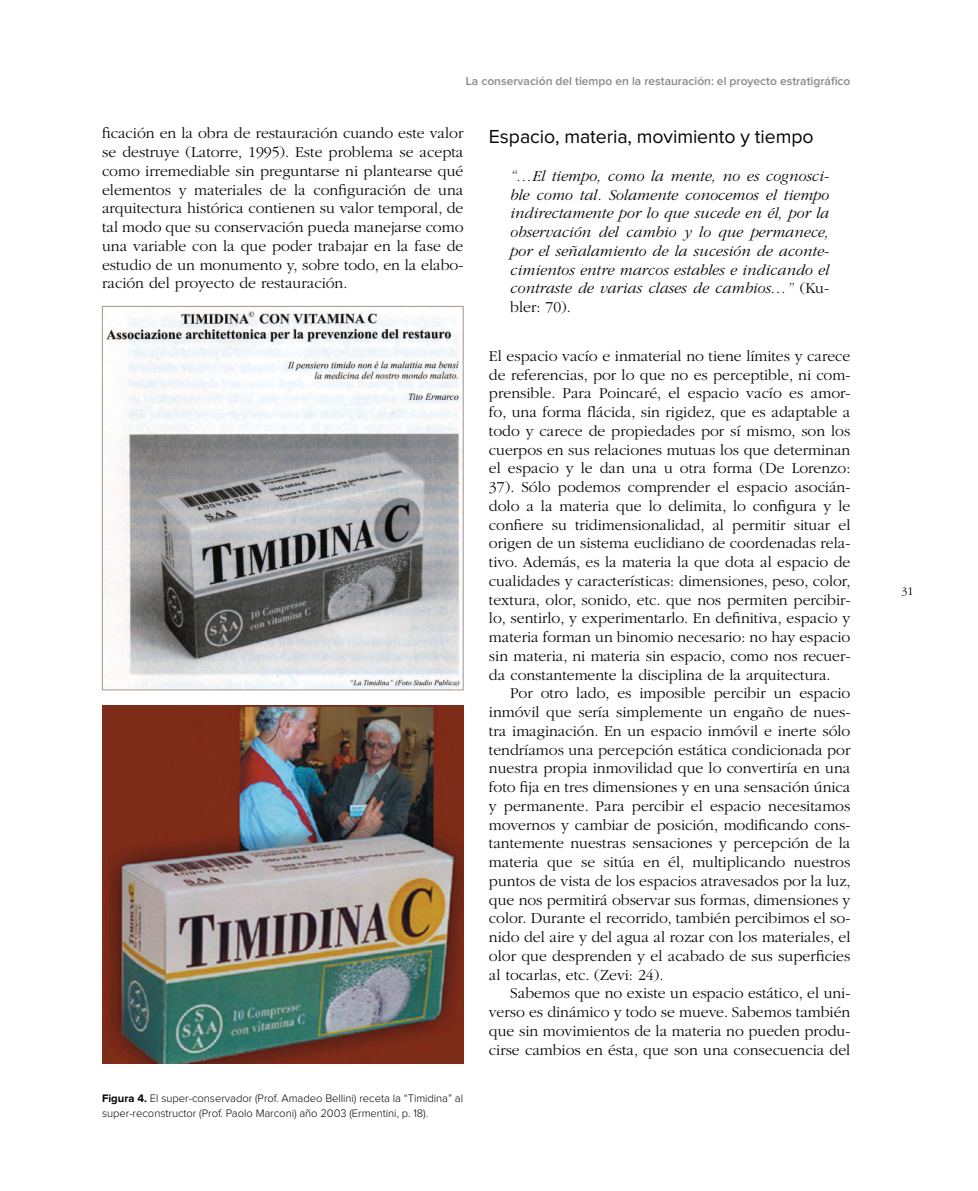
<style>
.page{position:relative;width:978px;height:1191px;background:#fff}
.page>*{position:absolute;margin:0;border:0;box-sizing:border-box;transform-origin:0 0}
.t1{font:19.5px "Proxima Nova";letter-spacing:-.005em;color:#040503}
.t2{font:300 15.75px/18.8px "ITC Garamond Std";color:#040503;text-align:justify}
.t3{font:italic 300 15.75px/18.8px "ITC Garamond Std";color:#040503;text-align:justify}
.t4{font:600 12px "Proxima Nova";color:#87888a}
.t5{font:300 12px "ITC Garamond Std";color:#040503}
.t6{font:300 11.25px/15px "Proxima Nova";letter-spacing:-.005em;color:#040503}
.s1{font-weight:700}
.s2{font-style:normal}
</style>
<div class="page">
<img style="left:104px;top:308px;width:357px;height:380px">
<div style="left:102px;top:306px;width:361px;height:384px;border:1px solid #a1968a"></div>
<img style="left:102px;top:706px;width:361px;height:357px">
<p class="t4" style="left:466px;top:77px;width:386px">La conservación del tiempo en la restauración: el proyecto estratigráfico</p>
<p class="t2" style="left:102px;top:125px;width:363px">ficación en la obra de restauración cuando este valor se destruye (Latorre, 1995). Este problema se acepta como irremediable sin preguntarse ni plantearse qué elementos y materiales de la configuración de una arquitectura histórica contienen su valor temporal, de tal modo que su conservación pueda manejarse como una variable con la que poder trabajar en la fase de estudio de un monumento y, sobre todo, en la elabo&shy;ración del proyecto de restauración.</p>
<p class="t6" style="left:102px;top:1091px;width:363px"><span class="s1">Figura 4.</span> El super-conservador (Prof. Amadeo Bellini) receta la “Timidina” al super-reconstructor (Prof. Paolo Marconi) año 2003 (Ermentini, p. 18).</p>
<p class="t1" style="left:489px;top:130px;width:326px">Espacio, materia, movimiento y tiempo</p>
<p class="t3" style="left:510px;top:168px;width:320px">“…El tiempo, como la mente, no es cognosci&shy;ble como tal. Solamente conocemos el tiempo indirectamente por lo que sucede en él, por la observación del cambio y lo que permanece, por el señalamiento de la sucesión de aconte&shy;cimientos entre marcos estables e indicando el contraste de varias clases de cambios…” <span class="s2">(Ku&shy;bler: 70).</span></p>
<p class="t2" style="left:489px;top:348px;width:363px">El espacio vacío e inmaterial no tiene límites y carece de referencias, por lo que no es perceptible, ni com&shy;prensible. Para Poincaré, el espacio vacío es amor&shy;fo, una forma flácida, sin rigidez, que es adaptable a todo y carece de propiedades por sí mismo, son los cuerpos en sus relaciones mutuas los que determinan el espacio y le dan una u otra forma (De Lorenzo:<br>37). Sólo podemos comprender el espacio asocián&shy;dolo a la materia que lo delimita, lo configura y le confiere su tridimensionalidad, al permitir situar el origen de un sistema euclidiano de coordenadas rela&shy;tivo. Además, es la materia la que dota al espacio de cualidades y características: dimensiones, peso, color, textura, olor, sonido, etc. que nos permiten percibir&shy;lo, sentirlo, y experimentarlo. En definitiva, espacio y materia forman un binomio necesario: no hay espacio sin materia, ni materia sin espacio, como nos recuer&shy;da constantemente la disciplina de la arquitectura.</p>
<p class="t2" style="left:489px;top:685px;width:363px;text-indent:21px">Por otro lado, es imposible percibir un espacio inmóvil que sería simplemente un engaño de nues&shy;tra imaginación. En un espacio inmóvil e inerte sólo tendríamos una percepción estática condicionada por nuestra propia inmovilidad que lo convertiría en una foto fija en tres dimensiones y en una sensación única y permanente. Para percibir el espacio necesitamos movernos y cambiar de posición, modificando cons&shy;tantemente nuestras sensaciones y percepción de la materia que se sitúa en él, multiplicando nuestros puntos de vista de los espacios atravesados por la luz, que nos permitirá observar sus formas, dimensiones y color. Durante el recorrido, también percibimos el so&shy;nido del aire y del agua al rozar con los materiales, el olor que desprenden y el acabado de sus superficies al tocarlas, etc. (Zevi: 24).</p>
<p class="t2" style="left:489px;top:985px;width:363px;text-indent:21px">Sabemos que no existe un espacio estático, el uni&shy;verso es dinámico y todo se mueve. Sabemos también que sin movimientos de la materia no pueden produ&shy;cirse cambios en ésta, que son una consecuencia del</p>
<p class="t5" style="left:901px;top:587px;width:13px">31</p>
</div>
